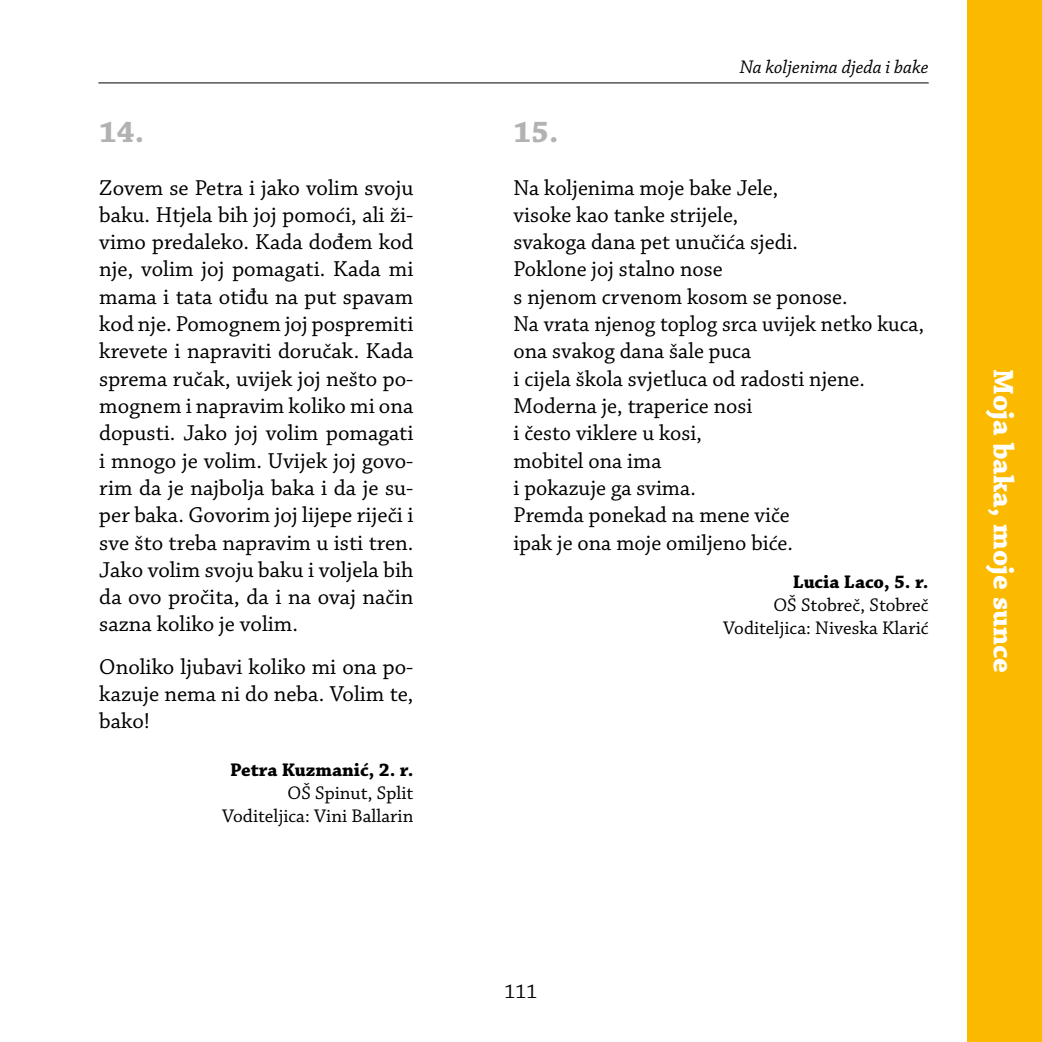
<style>
.page{position:relative;width:1042px;height:1042px;background:#fff}
.page>*{position:absolute;margin:0;border:0;box-sizing:border-box;transform-origin:0 0}
.t1{font:700 31.5px "Chaparral Pro";color:#b3b2b2}
.t2{font:700 29.75px "Chaparral Pro";color:#fff}
.t3{font:22.75px/27.3px "Chaparral Pro";color:#000;text-align:justify}
.t4{font:21px "Chaparral Pro";color:#000}
.t5{font:19.25px/23.1px "Chaparral Pro";color:#000;text-align:right}
.t6{font:700 19.25px "Chaparral Pro";color:#000}
.t7{font:italic 19.25px "Chaparral Pro";color:#000}
</style>
<div class="page">
<div style="left:967px;top:0;width:75px;height:1042px;background:#fbba00"></div>
<hr style="left:98px;top:83px;width:830px;height:1px;background:#000">
<h1 class="t1" style="left:99px;top:114px;width:46px">14.</h1>
<p class="t3" style="left:99px;top:175px;width:316px">Zovem se Petra i jako volim svoju baku. Htjela bih joj pomoći, ali ži&shy;vimo predaleko. Kada dođem kod nje, volim joj pomagati. Kada mi mama i tata otiđu na put spavam kod nje. Pomognem joj pospremiti krevete i napraviti doručak. Kada sprema ručak, uvijek joj nešto po&shy;mognem i napravim koliko mi ona dopusti. Jako joj volim pomagati i mnogo je volim. Uvijek joj govo&shy;rim da je najbolja baka i da je su&shy;per baka. Govorim joj lijepe riječi i sve što treba napravim u isti tren.<br>Jako volim svoju baku i voljela bih da ovo pročita, da i na ovaj način sazna koliko je volim.</p>
<p class="t3" style="left:99px;top:654px;width:316px">Onoliko ljubavi koliko mi ona po&shy;kazuje nema ni do neba. Volim te, bako!</p>
<p class="t6" style="left:230px;top:759px;width:185px">Petra Kuzmanić, 2. r.</p>
<p class="t5" style="left:222px;top:782px;width:193px">OŠ Spinut, Split<br>Voditeljica: Vini Ballarin</p>
<p class="t7" style="left:739px;top:56px;width:190px">Na koljenima djeda i bake</p>
<h1 class="t1" style="left:513px;top:114px;width:46px">15.</h1>
<p class="t3" style="left:513px;top:175px;width:412px;text-align:left">Na koljenima moje bake Jele,<br>visoke kao tanke strijele,<br>svakoga dana pet unučića sjedi.<br>Poklone joj stalno nose<br>s njenom crvenom kosom se ponose.<br>Na vrata njenog toplog srca uvijek netko kuca, ona svakog dana šale puca<br>i cijela škola svjetluca od radosti njene.<br>Moderna je, traperice nosi<br>i često viklere u kosi,<br>mobitel ona ima<br>i pokazuje ga svima.<br>Premda ponekad na mene viče<br>ipak je ona moje omiljeno biće.</p>
<p class="t6" style="left:793px;top:570px;width:137px">Lucia Laco, 5. r.</p>
<p class="t5" style="left:723px;top:594px;width:207px">OŠ Stobreč, Stobreč<br>Voditeljica: Niveska Klarić</p>
<h2 class="t2" style="left:1020px;top:369px;width:305px;rotate:90deg">Moja baka, moje sunce</h2>
<p class="t4" style="left:504px;top:979px;width:35px">111</p>
</div>
